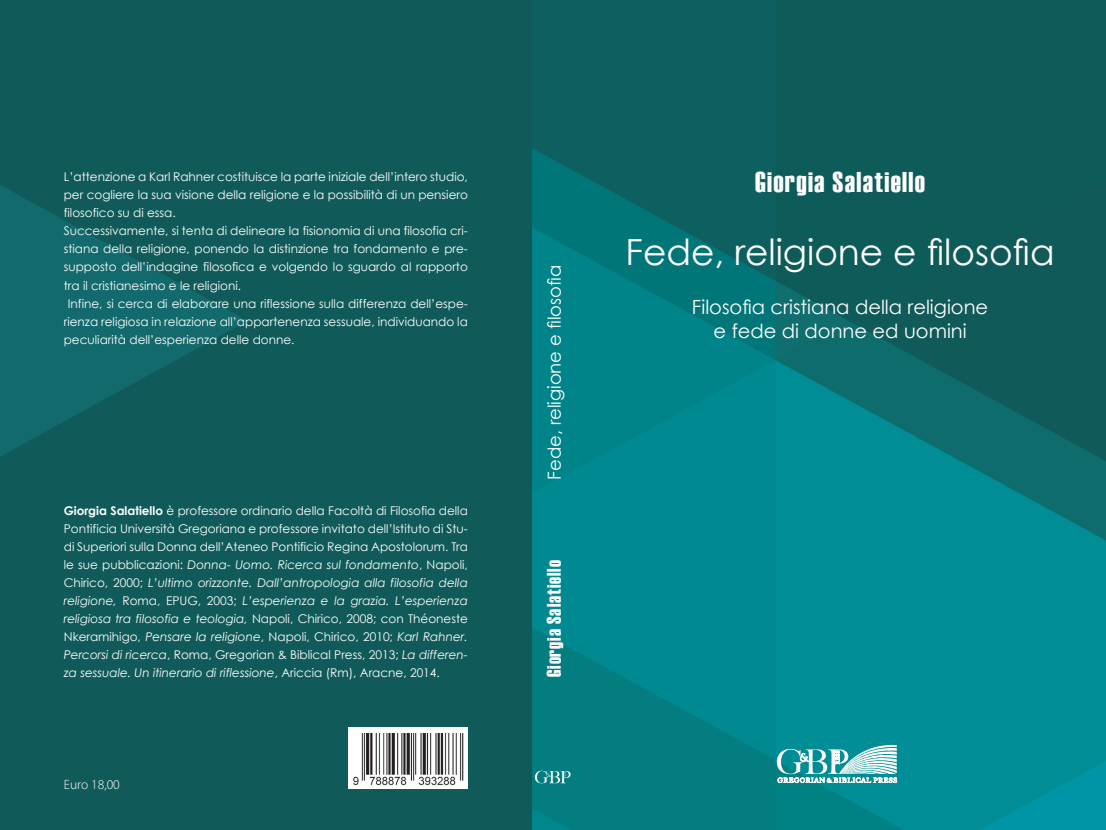
<style>
.page{position:relative;width:1106px;height:830px;background:#fff}
.page>*{position:absolute;margin:0;border:0;box-sizing:border-box;transform-origin:0 0}
.t1{font:36px "Century Gothic";color:#fff}
.t2{font:28.5px "Haettenschweiler";letter-spacing:.05em;color:#fff}
.t3{font:19.5px/23.4px "Century Gothic";color:#fff;text-align:center}
.t4{font:19.5px "Haettenschweiler";letter-spacing:.05em;color:#fff}
.t5{font:18px "Century Gothic";color:#fff}
.t6{font:300 13.5px "Myriad Pro";color:#fff}
.t7{font:12px/18px "Century Gothic";color:#fff;text-align:justify}
.s1{font-weight:700}
.s2{font-style:italic}
</style>
<div class="page">
<img style="left:0;top:0;width:1106px;height:829px">
<svg style="left:776px;top:744px;width:121px;height:38px"></svg>
<svg style="left:535px;top:770px;width:35px;height:13px"></svg>
<div style="left:349px;top:727px;width:119px;height:61px;background:#fff"></div>
<img style="left:353px;top:733px;width:111px;height:53px">
<p class="t7" style="left:64px;top:168px;width:405px">L’attenzione a Karl Rahner costituisce la parte iniziale dell’intero studio,</p>
<p class="t7" style="left:64px;top:186px;width:405px">per cogliere la sua visione della religione e la possibilità di un pensiero</p>
<p class="t7" style="left:64px;top:204px;width:113px">filosofico su di essa.</p>
<p class="t7" style="left:64px;top:222px;width:405px">Successivamente, si tenta di delineare la fisionomia di una filosofia cri-</p>
<p class="t7" style="left:64px;top:240px;width:405px">stiana della religione, ponendo la distinzione tra fondamento e pre-</p>
<p class="t7" style="left:64px;top:258px;width:405px">supposto dell’indagine filosofica e volgendo lo sguardo al rapporto</p>
<p class="t7" style="left:64px;top:276px;width:179px">tra il cristianesimo e le religioni.</p>
<p class="t7" style="left:68px;top:294px;width:401px">Infine, si cerca di elaborare una riflessione sulla differenza dell’espe-</p>
<p class="t7" style="left:64px;top:312px;width:405px">rienza religiosa in relazione all’appartenenza sessuale, individuando la</p>
<p class="t7" style="left:64px;top:330px;width:232px">peculiarità dell’esperienza delle donne.</p>
<p class="t7" style="left:64px;top:501px;width:405px"><span class="s1">Giorgia Salatiello</span> è professore ordinario della Facoltà di Filosofia della Pontificia Università Gregoriana e professore invitato dell’Istituto di Stu&shy;di Superiori sulla Donna dell’Ateneo Pontificio Regina Apostolorum. Tra le sue pubblicazioni: <span class="s2">Donna- Uomo. Ricerca sul fondamento</span>, Napoli, Chirico, 2000; <span class="s2">L’ultimo orizzonte. Dall’antropologia alla filosofia della religione,</span> Roma, EPUG, 2003; <span class="s2">L’esperienza e la grazia. L’esperienza religiosa tra filosofia e teologia,</span> Napoli, Chirico, 2008; con Théoneste Nkeramihigo, <span class="s2">Pensare la religione</span>, Napoli, Chirico, 2010; <span class="s2">Karl Rahner.<br>Percorsi di ricerca</span>, Roma, Gregorian &amp; Biblical Press, 2013; <span class="s2">La differen&shy;za sessuale. Un itinerario di riflessione</span>, Ariccia (Rm), Aracne, 2014.</p>
<p class="t6" style="left:64px;top:776px;width:58px">Euro 18,00</p>
<h3 class="t5" style="left:543px;top:479px;width:216px;rotate:-90deg">Fede, religione e filosofia</h3>
<h3 class="t4" style="left:543px;top:676px;width:118px;rotate:-90deg">Giorgia Salatiello</h3>
<h2 class="t2" style="left:755px;top:166px;width:171px">Giorgia Salatiello</h2>
<h1 class="t1" style="left:625px;top:230px;width:431px">Fede, religione e filosofia</h1>
<h3 class="t3" style="left:692px;top:295px;width:298px">Filosofia cristiana della religione e fede di donne ed uomini</h3>
</div>
